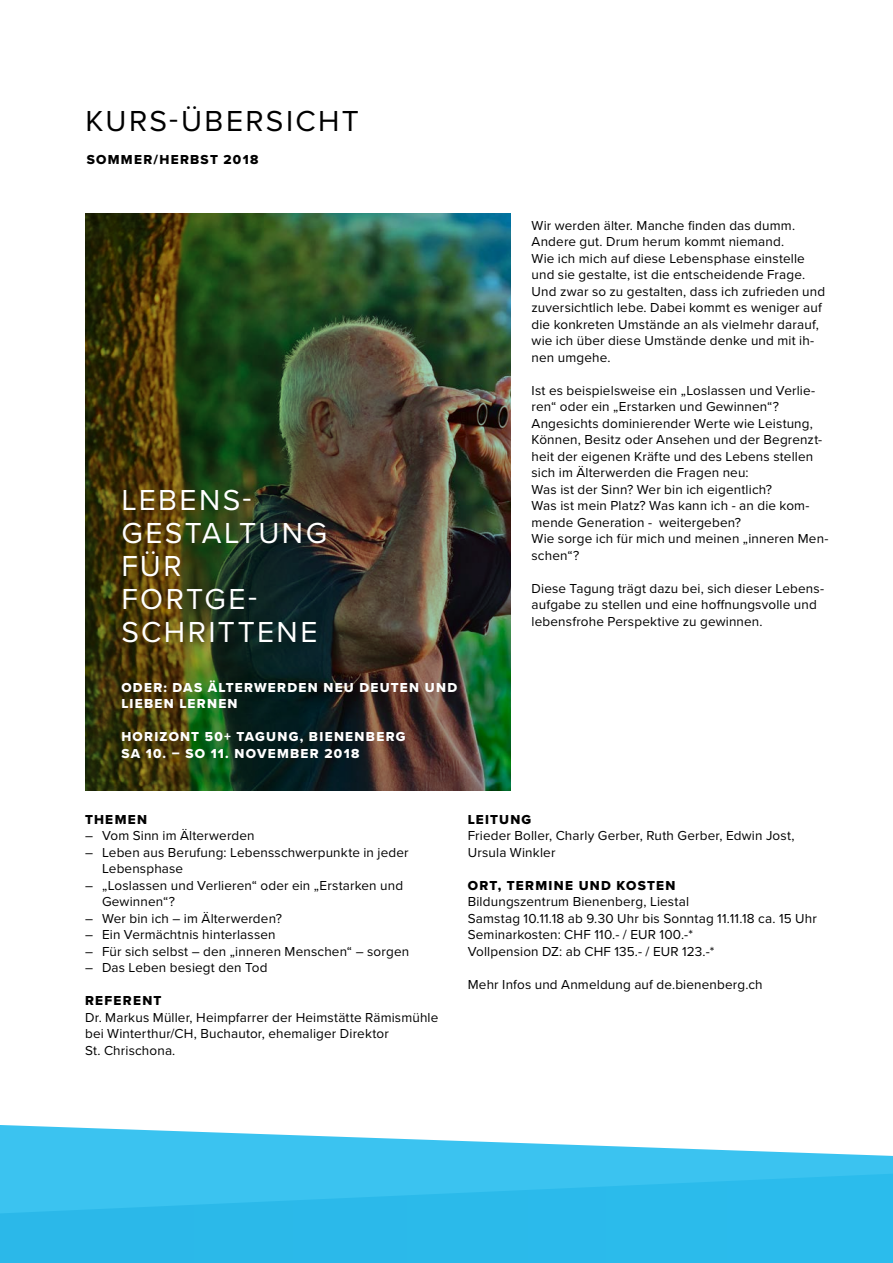
<style>
.page{position:relative;width:893px;height:1263px;background:#fff}
.page>*{position:absolute;margin:0;border:0;box-sizing:border-box;transform-origin:0 0}
.t1{font:30px/33px "Proxima Nova";letter-spacing:.08em;color:#fff}
.t2{font:30px "Proxima Nova";letter-spacing:.08em;color:#000}
.t3{font:13.5px/16.5px "Proxima Nova";letter-spacing:.01em;color:#000}
.t4{font:13.5px/16.5px "Proxima Nova Extrabld";letter-spacing:.095em;color:#fff}
.t5{font:13.5px "Proxima Nova Extrabld";letter-spacing:.095em;color:#000}
</style>
<div class="page">
<img style="left:85px;top:214px;width:425px;height:577px">
<svg style="left:0;top:1125px;width:893px;height:138px;background:#48c5ee"></svg>
<h1 class="t2" style="left:85px;top:98px;width:275px">KURS-ÜBERSICHT</h1>
<p class="t5" style="left:87px;top:149px;width:173px">SOMMER/HERBST 2018</p>
<h1 class="t1" style="left:121px;top:483px;width:207px">LEBENS-<br>GESTALTUNG<br>FÜR<br>FORTGE-<br>SCHRITTENE</h1>
<p class="t4" style="left:121px;top:679px;width:337px">ODER: DAS ÄLTERWERDEN NEU DEUTEN UND<br>LIEBEN LERNEN</p>
<p class="t4" style="left:121px;top:728px;width:286px">HORIZONT 50+ TAGUNG, BIENENBERG<br>SA 10. – SO 11. NOVEMBER 2018</p>
<p class="t3" style="left:531px;top:216px;width:295px">Wir werden älter. Manche finden das dumm.<br>Andere gut. Drum herum kommt niemand.<br>Wie ich mich auf diese Lebensphase einstelle und sie gestalte, ist die entscheidende Frage.<br>Und zwar so zu gestalten, dass ich zufrieden und zuversichtlich lebe. Dabei kommt es weniger auf die konkreten Umstände an als vielmehr darauf, wie ich über diese Umstände denke und mit ih&shy;nen umgehe.</p>
<p class="t3" style="left:531px;top:381px;width:298px">Ist es beispielsweise ein „Loslassen und Verlie&shy;ren“ oder ein „Erstarken und Gewinnen“?<br>Angesichts dominierender Werte wie Leistung, Können, Besitz oder Ansehen und der Begrenzt&shy;heit der eigenen Kräfte und des Lebens stellen sich im Älterwerden die Fragen neu:<br>Was ist der Sinn? Wer bin ich eigentlich?<br>Was ist mein Platz? Was kann ich - an die kom&shy;mende Generation - weitergeben?<br>Wie sorge ich für mich und meinen „inneren Men&shy;schen“?</p>
<p class="t3" style="left:531px;top:579px;width:294px">Diese Tagung trägt dazu bei, sich dieser Lebens&shy;aufgabe zu stellen und eine hoffnungsvolle und lebensfrohe Perspektive zu gewinnen.</p>
<p class="t5" style="left:85px;top:809px;width:64px">THEMEN</p>
<p class="t3" style="left:85px;top:827px;width:171px">― Vom Sinn im Älterwerden</p>
<p class="t3" style="left:85px;top:844px;width:325px">― Leben aus Berufung: Lebensschwerpunkte in jeder</p>
<p class="t3" style="left:102px;top:860px;width:83px">Lebensphase</p>
<p class="t3" style="left:85px;top:877px;width:320px">― „Loslassen und Verlieren“ oder ein „Erstarken und</p>
<p class="t3" style="left:102px;top:893px;width:74px">Gewinnen“?</p>
<p class="t3" style="left:85px;top:910px;width:198px">― Wer bin ich – im Älterwerden?</p>
<p class="t3" style="left:85px;top:926px;width:192px">― Ein Vermächtnis hinterlassen</p>
<p class="t3" style="left:85px;top:942px;width:326px">― Für sich selbst – den „inneren Menschen“ – sorgen</p>
<p class="t3" style="left:85px;top:959px;width:184px">― Das Leben besiegt den Tod</p>
<p class="t5" style="left:85px;top:991px;width:78px">REFERENT</p>
<p class="t3" style="left:85px;top:1008px;width:355px">Dr. Markus Müller, Heimpfarrer der Heimstätte Rämismühle bei Winterthur/CH, Buchautor, ehemaliger Direktor<br>St. Chrischona.</p>
<p class="t5" style="left:468px;top:809px;width:65px">LEITUNG</p>
<p class="t3" style="left:468px;top:827px;width:328px">Frieder Boller, Charly Gerber, Ruth Gerber, Edwin Jost,<br>Ursula Winkler</p>
<p class="t5" style="left:468px;top:875px;width:209px">ORT, TERMINE UND KOSTEN</p>
<p class="t3" style="left:468px;top:893px;width:351px">Bildungszentrum Bienenberg, Liestal<br>Samstag 10.11.18 ab 9.30 Uhr bis Sonntag 11.11.18 ca. 15 Uhr Seminarkosten: CHF 110.- / EUR 100.-*<br>Vollpension DZ: ab CHF 135.- / EUR 123.-*</p>
<p class="t3" style="left:468px;top:975px;width:296px">Mehr Infos und Anmeldung auf de.bienenberg.ch</p>
</div>
